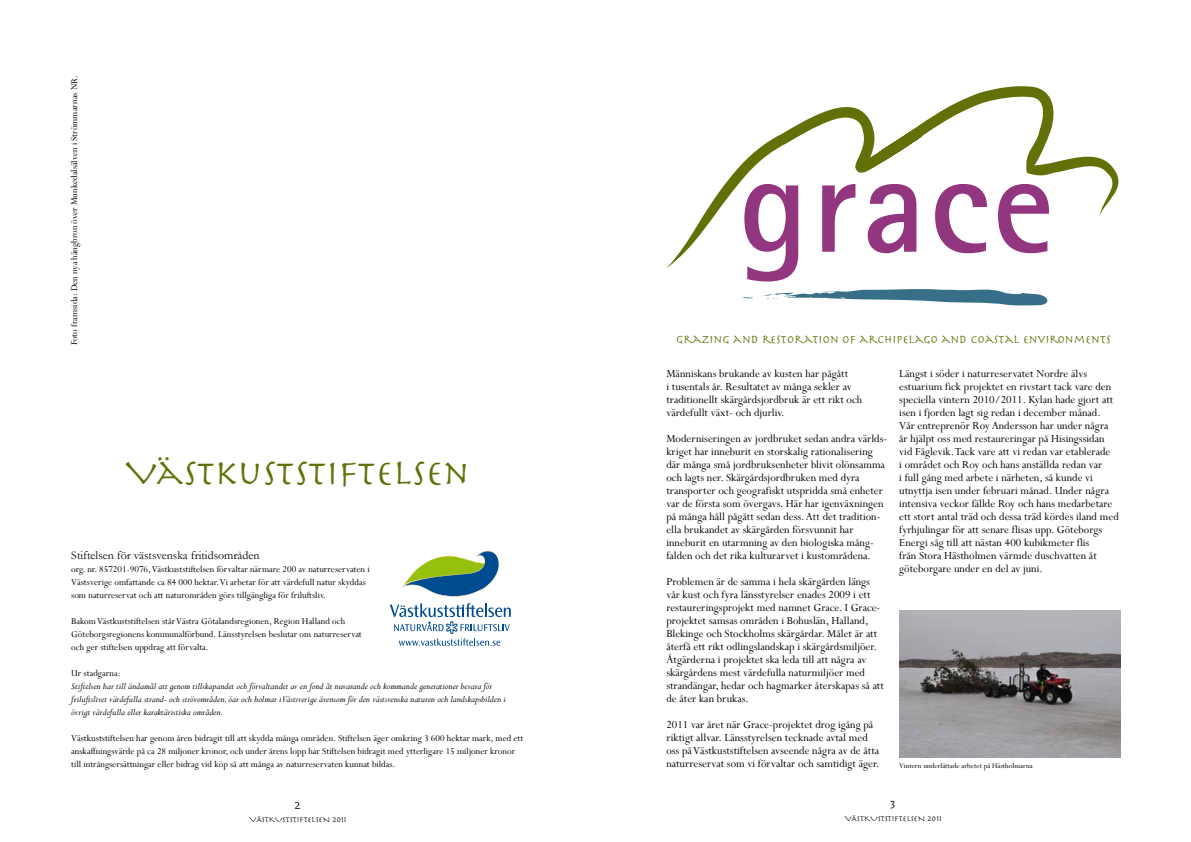
<style>
.page{position:relative;width:1191px;height:842px;background:#fff}
.page>*{position:absolute;margin:0;border:0;box-sizing:border-box;transform-origin:0 0}
.t1{font:36px "Herculanum";color:#636f07}
.t2{font:12px/13px "Perpetua";color:#000}
.t3{font:12px "Herculanum";color:#636f07}
.t4{font:12px "Garamond";color:#000}
.t5{font:12px "Herculanum";color:#000}
.t6{font:10px/13px "Perpetua";color:#000}
.t7{font:italic 10px/13px "Perpetua";color:#000}
.t8{font:8px "Herculanum";color:#000}
.t9{font:8px "Perpetua";color:#000}
</style>
<div class="page">
<svg style="left:402px;top:551px;width:97px;height:46px"></svg>
<svg style="left:390px;top:603px;width:121px;height:43px"></svg>
<svg style="left:667px;top:86px;width:452px;height:182px"></svg>
<svg style="left:744px;top:184px;width:54px;height:97px"></svg>
<svg style="left:822px;top:184px;width:33px;height:68px"></svg>
<svg style="left:867px;top:184px;width:49px;height:69px"></svg>
<svg style="left:935px;top:184px;width:52px;height:69px"></svg>
<svg style="left:998px;top:184px;width:51px;height:69px"></svg>
<svg style="left:763px;top:289px;width:285px;height:16px"></svg>
<img style="left:899px;top:610px;width:221px;height:147px">
<p class="t6" style="left:68px;top:345px;width:272px;rotate:-90deg">Foto framsida: Den nya hängbron över Munkedalsälven i Strömmarnas NR.</p>
<h1 class="t1" style="left:126px;top:450px;width:346px">VÄSTKUSTSTIFTELSEN</h1>
<p class="t4" style="left:71px;top:548px;width:190px">Stiftelsen för västsvenska fritidsområden</p>
<p class="t6" style="left:71px;top:562px;width:300px">org. nr. 857201-9076, Västkuststiftelsen förvaltar närmare 200 av naturreservaten i<br>Västsverige omfattande ca 84 000 hektar. Vi arbetar för att värdefull natur skyddas som naturreservat och att naturområden görs tillgängliga för friluftsliv.</p>
<p class="t6" style="left:71px;top:614px;width:292px">Bakom Västkuststiftelsen står Västra Götalandsregionen, Region Halland och<br>Göteborgsregionens kommunalförbund. Länsstyrelsen beslutar om naturreservat och ger stiftelsen uppdrag att förvalta.</p>
<p class="t6" style="left:71px;top:666px;width:51px">Ur stadgarna:</p>
<p class="t7" style="left:71px;top:679px;width:436px">Stiftelsen har till ändamål att genom tillskapandet och förvaltandet av en fond åt nuvarande och kommande generationer bevara för friluftslivet värdefulla strand- och strövområden, öar och holmar i Västsverige ävensom för den västsvenska naturen och landskapsbilden i övrigt värdefulla eller karaktäristiska områden.</p>
<p class="t6" style="left:71px;top:731px;width:454px">Västkuststiftelsen har genom åren bidragit till att skydda många områden. Stiftelsen äger omkring 3 600 hektar mark, med ett anskaffningsvärde på ca 28 miljoner kronor, och under årens lopp har Stiftelsen bidragit med ytterligare 15 miljoner kronor till intrångsersättningar eller bidrag vid köp så att många av naturreservaten kunnat bildas.</p>
<p class="t5" style="left:295px;top:798px;width:8px">2</p>
<p class="t8" style="left:250px;top:814px;width:98px">VÄSTKUSTSTIFTELSEN 2011</p>
<p class="t3" style="left:676px;top:332px;width:436px">GRAZING AND RESTORATION OF ARCHIPELAGO AND COASTAL ENVIRONMENTS</p>
<p class="t2" style="left:666px;top:367px;width:197px">Människans brukande av kusten har pågått<br>i tusentals år. Resultatet av många sekler av traditionellt skärgårdsjordbruk är ett rikt och värdefullt växt- och djurliv.</p>
<p class="t2" style="left:666px;top:432px;width:221px">Moderniseringen av jordbruket sedan andra världs&shy;kriget har inneburit en storskalig rationalisering där många små jordbruksenheter blivit olönsamma och lagts ner. Skärgårdsjordbruken med dyra transporter och geografiskt utspridda små enheter var de första som övergavs. Här har igenväxningen på många håll pågått sedan dess. Att det tradition&shy;ella brukandet av skärgården försvunnit har inneburit en utarmning av den biologiska mång&shy;falden och det rika kultur--arvet i kustområdena.</p>
<p class="t2" style="left:666px;top:575px;width:219px">Problemen är de samma i hela skärgården längs vår kust och fyra länsstyrelser enades 2009 i ett restaureringsprojekt med namnet Grace. I Grace&shy;projektet samsas områden i Bohuslän, Halland, Blekinge och Stockholms skärgårdar. Målet är att återfå ett rikt odlingslandskap i skärgårdsmiljöer.<br>Åtgärderna i projektet ska leda till att några av skärgårdens mest värdefulla naturmiljöer med strandängar, hedar och hagmarker återskapas så att de åter kan brukas.</p>
<p class="t2" style="left:666px;top:718px;width:215px">2011 var året när Grace-projektet drog igång på riktigt allvar. Länsstyrelsen tecknade avtal med oss på Västkuststiftelsen avseende några av de åtta naturreservat som vi förvaltar och samtidigt äger.</p>
<p class="t2" style="left:899px;top:367px;width:221px">Längst i söder i naturreservatet Nordre älvs estuarium fick projektet en rivstart tack vare den speciella vintern 2010/2011. Kylan hade gjort att isen i fjorden lagt sig redan i december månad.<br>Vår entreprenör Roy Andersson har under några år hjälpt oss med restaureringar på Hisingssidan vid Fåglevik. Tack vare att vi redan var etablerade<br>i området och Roy och hans anställda redan var<br>i full gång med arbete i närheten, så kunde vi utnyttja isen under februari månad. Under några intensiva veckor fällde Roy och hans medarbetare ett stort antal träd och dessa träd kördes iland med fyrhjulingar för att senare flisas upp. Göteborgs Energi såg till att nästan 400 kubikmeter flis<br>från Stora Hästholmen värmde duschvatten åt göteborgare under en del av juni.</p>
<p class="t9" style="left:899px;top:760px;width:135px">Vintern underlättade arbetet på Hästholmarna</p>
<p class="t5" style="left:890px;top:796px;width:7px">3</p>
<p class="t8" style="left:844px;top:813px;width:98px">VÄSTKUSTSTIFTELSEN 2011</p>
</div>
